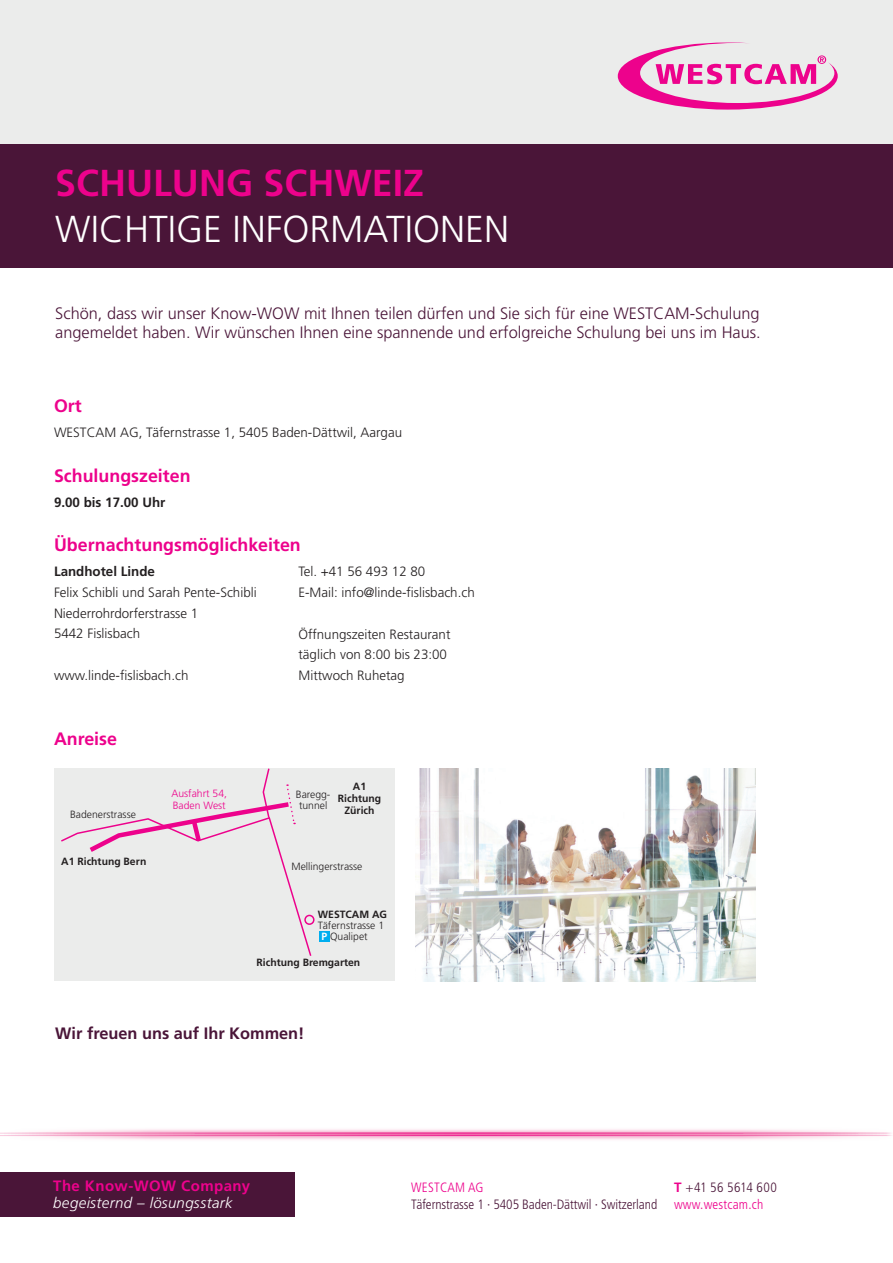
<style>
.page{position:relative;width:893px;height:1263px;background:#fff}
.page>*{position:absolute;margin:0;border:0;box-sizing:border-box;transform-origin:0 0}
.t1{font:300 37.5px "Frutiger LT Std";color:#fff}
.t2{font:700 37.5px "Frutiger LT Std";color:#ed028c}
.t3{font:700 18px "Frutiger LT Std";color:#ed028c}
.t4{font:300 16.5px/19.5px "Frutiger LT Std";color:#4a1538}
.t5{font:700 16.5px "Frutiger LT Std";color:#4a1538}
.t6{font:italic 300 15px "Frutiger LT Std";letter-spacing:.025em;color:#fff}
.t7{font:700 15px "Frutiger LT Std";letter-spacing:.03em;color:#ed028c}
.t8{font:300 13.5px/20.7px "Frutiger LT Std";color:#231f20}
.t9{font:300 condensed 13.5px "Frutiger LT Std";letter-spacing:-.005em;color:#4a1538}
.t10{font:300 condensed 13.5px/16.5px "Frutiger LT Std";letter-spacing:.015em;color:#ed028c}
.t11{font:700 13.5px "Frutiger LT Std";color:#231f20}
.t12{font:300 10.5px/10.5px "Frutiger LT Std";color:#231f20}
.t13{font:700 10.5px/12px "Frutiger LT Std";color:#231f20;text-align:center}
.t14{font:300 10.5px/12px "Frutiger LT Std";color:#ed028c}
.s1{font-weight:700;color:#fff}
.s2{font-weight:700;font-stretch:normal}
.s3{color:#4a1538}
</style>
<div class="page">
<div style="left:0;top:0;width:893px;height:234px;background:#ebeceb"></div>
<svg style="left:618px;top:43px;width:220px;height:67px"></svg>
<div style="left:0;top:145px;width:893px;height:123px;background:#4a1538"></div>
<img style="left:0;top:1129px;width:892px;height:11px">
<svg style="left:0;top:1133px;width:892px;height:2px;background:#f284b8"></svg>
<div style="left:0;top:1172px;width:294px;height:44px;background:#4a1538"></div>
<img style="left:415px;top:768px;width:340px;height:213px">
<div style="left:54px;top:768px;width:340px;height:213px;background:#ebeceb"></div>
<div style="left:304px;top:915px;width:11px;height:10px;border:2px solid #ed028c;border-radius:50%"></div>
<svg style="left:61px;top:768px;width:252px;height:188px"></svg>
<div style="left:319px;top:931px;width:10px;height:10px;background:#00aeef"></div>
<h1 class="t2" style="left:55px;top:161px;width:370px">SCHULUNG SCHWEIZ</h1>
<h1 class="t1" style="left:55px;top:208px;width:455px">WICHTIGE INFORMATIONEN</h1>
<p class="t4" style="left:55px;top:303px;width:707px">Schön, dass wir unser Know-WOW mit Ihnen teilen dürfen und Sie sich für eine WESTCAM-Schulung angemeldet haben. Wir wünschen Ihnen eine spannende und erfolgreiche Schulung bei uns im Haus.</p>
<h2 class="t3" style="left:54px;top:395px;width:29px">Ort</h2>
<p class="t8" style="left:54px;top:422px;width:350px">WESTCAM AG, Täfernstrasse 1, 5405 Baden-Dättwil, Aargau</p>
<h2 class="t3" style="left:54px;top:465px;width:138px">Schulungszeiten</h2>
<p class="t11" style="left:54px;top:494px;width:113px">9.00 bis 17.00 Uhr</p>
<h2 class="t3" style="left:54px;top:534px;width:248px">Übernachtungsmöglichkeiten</h2>
<p class="t11" style="left:54px;top:563px;width:102px">Landhotel Linde</p>
<p class="t8" style="left:54px;top:582px;width:204px">Felix Schibli und Sarah Pente-Schibli<br>Niederrohrdorferstrasse 1<br>5442 Fislisbach</p>
<p class="t8" style="left:54px;top:665px;width:136px">www.linde-fislisbach.ch</p>
<p class="t8" style="left:298px;top:561px;width:178px">Tel. +41 56 493 12 80<br>E-Mail: info@linde-fislisbach.ch</p>
<p class="t8" style="left:298px;top:624px;width:153px">Öffnungszeiten Restaurant täglich von 8:00 bis 23:00<br>Mittwoch Ruhetag</p>
<h2 class="t3" style="left:54px;top:728px;width:65px">Anreise</h2>
<p class="t12" style="left:70px;top:809px;width:67px">Badenerstrasse</p>
<p class="t13" style="left:61px;top:855px;width:87px">A1 Richtung Bern</p>
<p class="t14" style="left:172px;top:788px;width:57px">Ausfahrt 54,<br>Baden West</p>
<p class="t12" style="left:296px;top:790px;width:36px">Baregg&shy;tunnel</p>
<p class="t13" style="left:338px;top:781px;width:45px">A1<br>Richtung<br>Zürich</p>
<p class="t12" style="left:291px;top:861px;width:73px">Mellingerstrasse</p>
<p class="t13" style="left:318px;top:909px;width:71px">WESTCAM AG</p>
<p class="t12" style="left:321px;top:919px;width:64px;line-height:11.1px;text-indent:-4px">Täfernstrasse 1<br><span class="s1">P</span> Qualipet</p>
<p class="t13" style="left:256px;top:957px;width:105px">Richtung Bremgarten</p>
<p class="t5" style="left:55px;top:1024px;width:251px">Wir freuen uns auf Ihr Kommen!</p>
<p class="t7" style="left:53px;top:1177px;width:199px">The Know-WOW Company</p>
<p class="t6" style="left:53px;top:1195px;width:181px">begeisternd – lösungsstark</p>
<p class="t10" style="left:411px;top:1179px;width:74px">WESTCAM AG</p>
<p class="t9" style="left:411px;top:1196px;width:248px">Täfernstrasse 1 · 5405 Baden-Dättwil · Switzerland</p>
<p class="t10" style="left:674px;top:1179px;width:104px"><span class="s2">T</span> <span class="s3">+41 56 5614 600 </span>www.westcam.ch</p>
</div>
